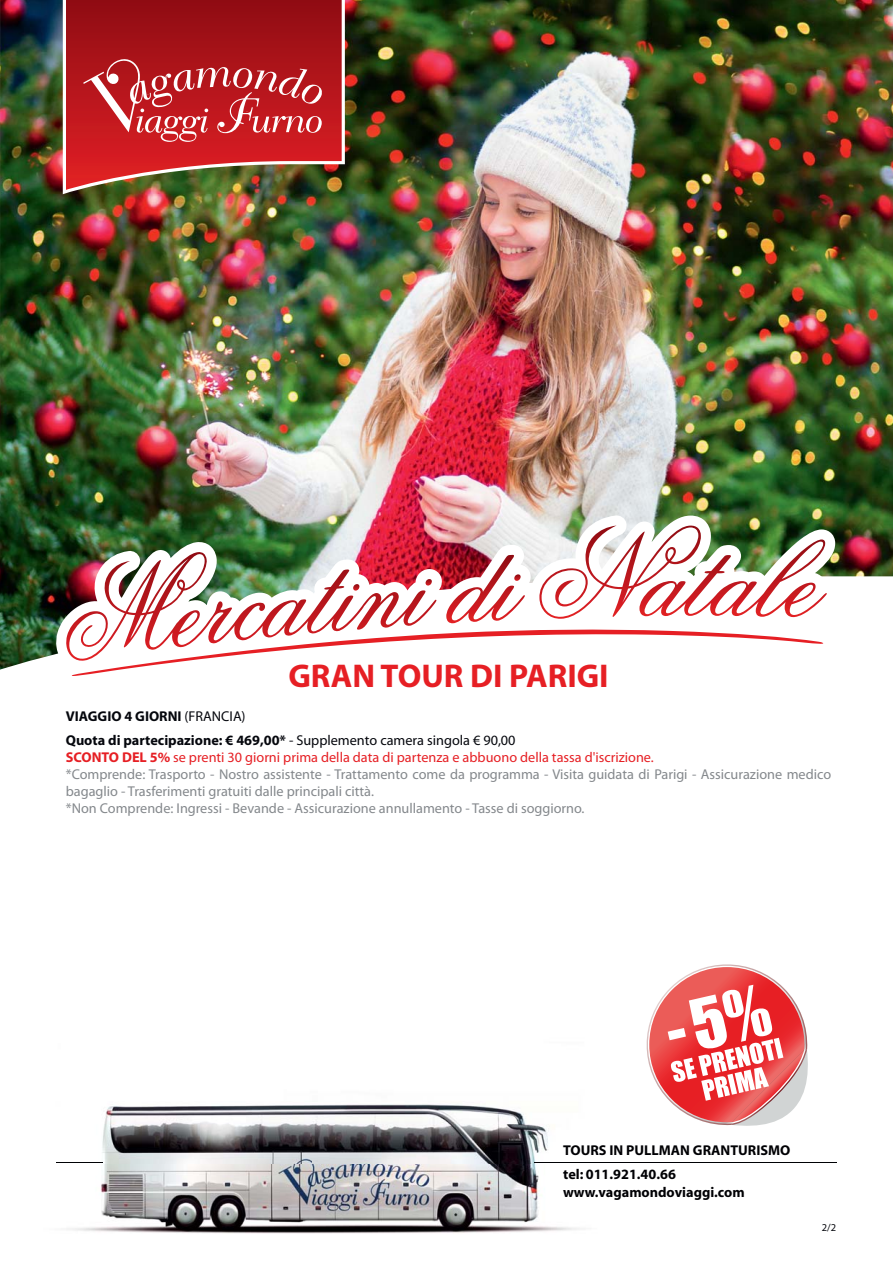
<style>
.page{position:relative;width:893px;height:1263px;background:#fff}
.page>*{position:absolute;margin:0;border:0;box-sizing:border-box;transform-origin:0 0}
.t1{font:700 33px "Myriad";color:#e61f24}
.t2{font:14.25px/17.1px "Myriad Pro";color:#84888c}
.t3{font:700 14.25px/24px "Myriad Pro";color:#05070d}
.t4{font:700 14.25px/24px "Myriad";color:#000104}
.t5{font:10.5px "Myriad Pro";color:#05070d}
.s1{font-weight:400}
.s2{font-weight:700;color:#e61f24}
.s3{color:#e61f24}
</style>
<div class="page">
<img style="left:0;top:0;width:893px;height:670px">
<img style="left:56px;top:1104px;width:781px;height:130px">
<hr style="left:57px;top:1162px;width:46px;height:1px;background:#000104">
<hr style="left:534px;top:1162px;width:302px;height:1px;background:#000104">
<img style="left:56px;top:515px;width:781px;height:155px">
<img style="left:72px;top:525px;width:755px;height:151px">
<img style="left:63px;top:0;width:282px;height:194px">
<svg style="left:66px;top:0;width:276px;height:190px;background:#a32522"></svg>
<svg style="left:83px;top:56px;width:239px;height:86px;background:#c53b40"></svg>
<svg style="left:639px;top:964px;width:171px;height:164px"></svg>
<h1 class="t1" style="left:288px;top:663px;width:322px">GRAN TOUR DI PARIGI</h1>
<p class="t3" style="left:66px;top:704px;width:451px">VIAGGIO 4 GIORNI <span class="s1">(FRANCIA)<br></span>Quota di partecipazione: € 469,00* <span class="s1">- Supplemento camera singola € 90,00</span></p>
<p class="t2" style="left:66px;top:750px;width:767px"><span class="s2">SCONTO DEL 5%</span> <span class="s3">se prenti 30 giorni prima della data di partenza e abbuono della tassa d'iscrizione.<br></span>*Comprende: Trasporto - Nostro assistente - Trattamento come da programma - Visita guidata di Parigi - Assicurazione medico bagaglio - Trasferimenti gratuiti dalle principali città.<br>*Non Comprende: Ingressi - Bevande - Assicurazione annullamento - Tasse di soggiorno.</p>
<p class="t4" style="left:563px;top:1139px;width:229px">TOURS IN PULLMAN GRANTURISMO tel: 011.921.40.66</p>
<p class="t4" style="left:563px;top:1181px;width:183px">www.vagamondoviaggi.com</p>
<p class="t5" style="left:822px;top:1223px;width:16px">2/2</p>
</div>
